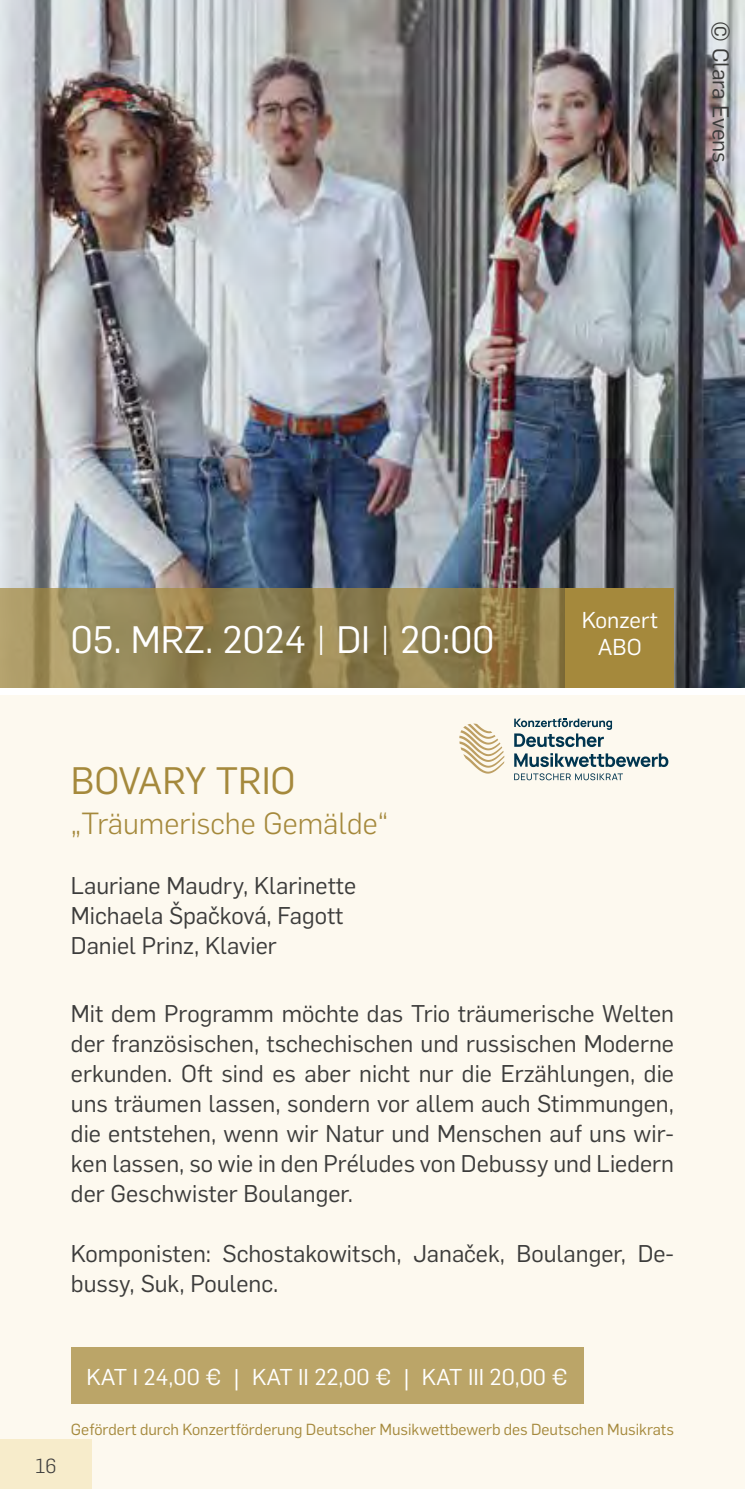
<style>
.page{position:relative;width:745px;height:1489px;background:#fff}
.page>*{position:absolute;margin:0;border:0;box-sizing:border-box;transform-origin:0 0}
.t1{font:37.5px "Flama";color:#fff}
.t2{font:37.5px "Flama";color:#a5893c}
.t3{font:300 30px "Flama";color:#a5893c}
.t4{font:23.75px/30px "Flama";color:#3c3c3b}
.t5{font:22.5px/27px "Flama";color:#fff;text-align:center}
.t6{font:22.5px "Flama";color:#3c3c3b}
.t7{font:300 20px "Flama";color:#3c3c3b}
.t8{font:15.75px "Flama";color:#a5893c}
.s1{font-weight:300}
.s2{font-size:27.5px}
</style>
<div class="page">
<img style="left:0;top:0;width:744px;height:687px">
<svg style="left:0;top:588px;width:565px;height:99px;background:#938352"></svg>
<div style="left:565px;top:588px;width:108px;height:99px;background:#a5893c"></div>
<div style="left:0;top:694px;width:744px;height:794px;background:#fdf9ef"></div>
<div style="left:71px;top:1346px;width:512px;height:57px;background:#bba568"></div>
<div style="left:0;top:1439px;width:92px;height:49px;background:#f7eccb"></div>
<svg style="left:459px;top:723px;width:45px;height:50px"></svg>
<svg style="left:514px;top:718px;width:154px;height:62px"></svg>
<p class="t6" style="left:736px;top:21px;width:143px;rotate:90deg">© Clara Evens</p>
<h1 class="t1" style="left:71px;top:613px;width:424px">05. MRZ. 2024 <span class="s1">|</span> DI <span class="s1">|</span> 20:00</h1>
<p class="t5" style="left:581px;top:604px;width:78px">Konzert<br>ABO</p>
<h1 class="t2" style="left:71px;top:755px;width:226px">BOVARY TRIO</h1>
<p class="t3" style="left:71px;top:803px;width:318px">„Träumerische Gemälde“</p>
<p class="t4" style="left:71px;top:869px;width:286px">Lauriane Maudry, Klarinette<br>Michaela Špačková, Fagott<br>Daniel Prinz, Klavier</p>
<p class="t4" style="left:71px;top:996px;width:604px;text-align:justify">Mit dem Programm möchte das Trio träumerische Welten der französischen, tschechischen und russischen Moderne erkunden. Oft sind es aber nicht nur die Erzählungen, die uns träumen lassen, sondern vor allem auch Stimmungen, die entstehen, wenn wir Natur und Menschen auf uns wir&shy;ken lassen, so wie in den Préludes von Debussy und Liedern der Geschwister Boulanger.</p>
<p class="t4" style="left:71px;top:1236px;width:604px">Komponisten: Schostakowitsch, Janaček, Boulanger, De&shy;bussy, Suk, Poulenc.</p>
<p class="t7" style="left:35px;top:1451px;width:22px">16</p>
<p class="t5" style="left:86px;top:1362px;width:482px">KAT I 24,00 € <span class="s2">|</span> KAT II 22,00 € <span class="s2">|</span> KAT III 20,00 €</p>
<p class="t8" style="left:71px;top:1418px;width:604px">Gefördert durch Konzertförderung Deutscher Musikwettbewerb des Deutschen Musikrats</p>
</div>
